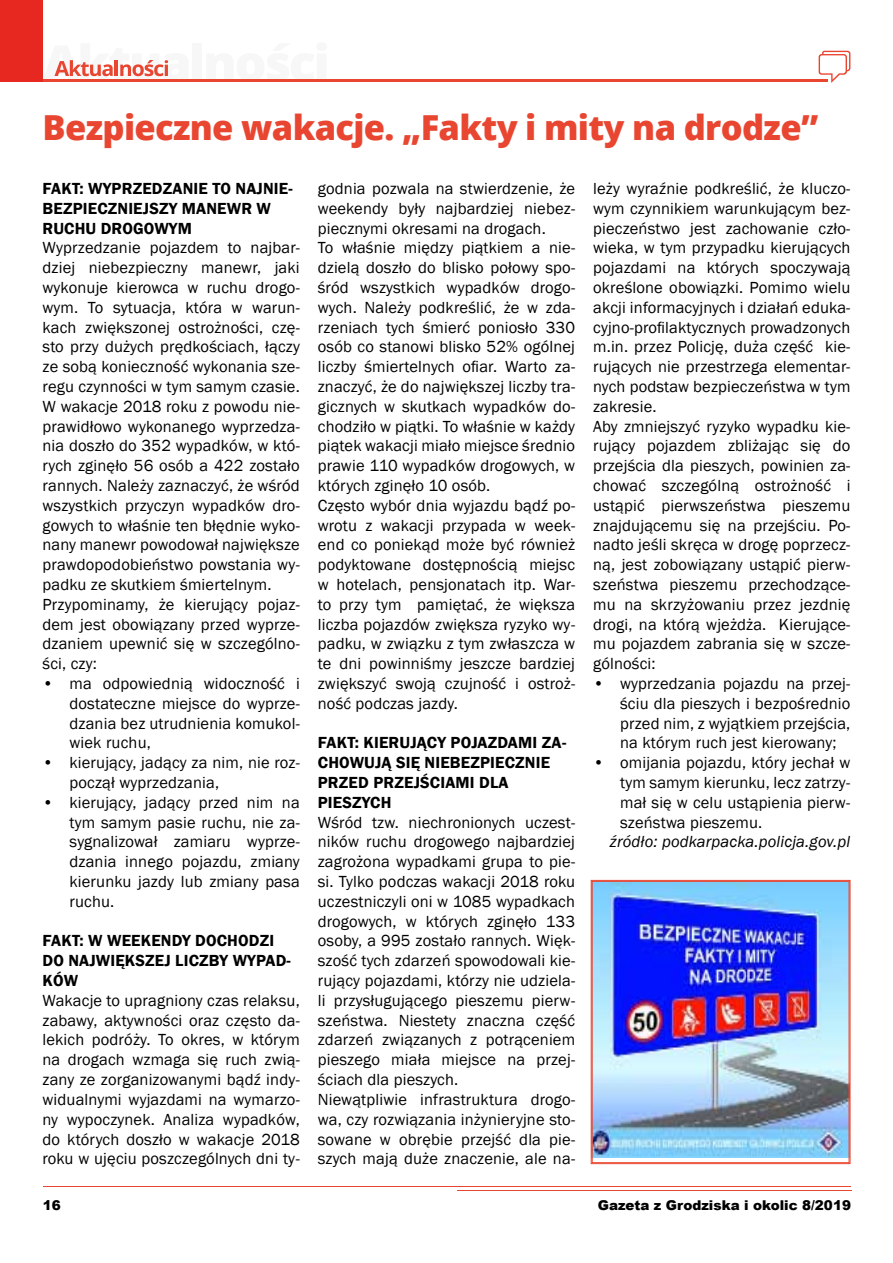
<style>
.page{position:relative;width:893px;height:1263px;background:#fff}
.page>*{position:absolute;margin:0;border:0;box-sizing:border-box;transform-origin:0 0}
.t1{font:800 34.5px "Open Sans";letter-spacing:-.02em;color:#e94631}
.t2{font:16.5px/19.8px "Franklin Gothic";letter-spacing:.01em;color:#000}
.t3{font:600 16.5px/19.8px "Franklin Gothic";letter-spacing:.01em;color:#000}
.t4{font:italic 16.5px "Franklin Gothic";letter-spacing:.01em;color:#000}
.t5{font:900 13.5px "Arial";color:#000}
</style>
<div class="page">
<hr style="left:43px;top:1186px;width:808px;height:1px;background:#e94631">
<hr style="left:457px;top:1190px;width:394px;height:1px;background:#e94631">
<div style="left:192px;top:43px;width:10px;height:38px;background:#f7f7f8"></div>
<svg style="left:54px;top:60px;width:115px;height:17px"></svg>
<hr style="left:43px;top:79px;width:785px;height:3px;background:#e94631">
<svg style="left:819px;top:51px;width:31px;height:32px"></svg>
<div style="left:0;top:0;width:43px;height:82px;background:#e72820"></div>
<img style="left:591px;top:880px;width:259px;height:284px">
<div style="left:592px;top:881px;width:257px;height:282px;border:1px solid #e94631"></div>
<h1 class="t1" style="left:43px;top:101px;width:777px">Bezpieczne wakacje. „Fakty i mity na drodze”</h1>
<p class="t3" style="left:43px;top:179px;width:252px">FAKT: WYPRZEDZANIE TO NAJNIE-<br>BEZPIECZNIEJSZY MANEWR W<br>RUCHU DROGOWYM</p>
<p class="t2" style="left:43px;top:238px;width:259px">Wyprzedzanie pojazdem to najbar&shy;dziej niebezpieczny manewr, jaki wykonuje kierowca w ruchu drogo&shy;wym. To sytuacja, która w warun&shy;kach zwiększonej ostrożności, czę&shy;sto przy dużych prędkościach, łączy ze sobą konieczność wykonania sze&shy;regu czynności w tym samym czasie.<br>W wakacje 2018 roku z powodu nie&shy;prawidłowo wykonanego wyprzedza&shy;nia doszło do 352 wypadków, w któ&shy;rych zginęło 56 osób a 422 zostało rannych. Należy zaznaczyć, że wśród wszystkich przyczyn wypadków dro&shy;gowych to właśnie ten błędnie wyko&shy;nany manewr powodował największe prawdopodobieństwo powstania wy&shy;padku ze skutkiem śmiertelnym.<br>Przypominamy, że kierujący pojaz&shy;dem jest obowiązany przed wyprze&shy;dzaniem upewnić się w szczególno&shy;ści, czy:</p>
<p class="t2" style="left:70px;top:674px;width:232px;text-align:justify;text-indent:-27px">• ma odpowiednią widoczność i dostateczne miejsce do wyprze&shy;dzania bez utrudnienia komukol&shy;wiek ruchu,</p>
<p class="t2" style="left:70px;top:753px;width:232px;text-indent:-27px">• kierujący, jadący za nim, nie roz&shy;począł wyprzedzania,</p>
<p class="t2" style="left:70px;top:793px;width:232px;text-align:justify;text-indent:-27px">• kierujący, jadący przed nim na tym samym pasie ruchu, nie za&shy;sygnalizował zamiaru wyprze&shy;dzania innego pojazdu, zmiany kierunku jazdy lub zmiany pasa ruchu.</p>
<p class="t3" style="left:43px;top:931px;width:250px">FAKT: W WEEKENDY DOCHODZI<br>DO NAJWIĘKSZEJ LICZBY WYPAD-<br>KÓW</p>
<p class="t2" style="left:43px;top:991px;width:259px;text-align:justify">Wakacje to upragniony czas relaksu, zabawy, aktywności oraz często da&shy;lekich podróży. To okres, w którym na drogach wzmaga się ruch zwią&shy;zany ze zorganizowanymi bądź indy&shy;widualnymi wyjazdami na wymarzo&shy;ny wypoczynek. Analiza wypadków, do których doszło w wakacje 2018 roku w ujęciu poszczególnych dni ty-</p>
<p class="t2" style="left:318px;top:179px;width:259px">godnia pozwala na stwierdzenie, że weekendy były najbardziej niebez&shy;piecznymi okresami na drogach.<br>To właśnie między piątkiem a nie&shy;dzielą doszło do blisko połowy spo&shy;śród wszystkich wypadków drogo&shy;wych. Należy podkreślić, że w zda&shy;rzeniach tych śmierć poniosło 330 osób co stanowi blisko 52% ogólnej liczby śmiertelnych ofiar. Warto za&shy;znaczyć, że do największej liczby tra&shy;gicznych w skutkach wypadków do&shy;chodziło w piątki. To właśnie w każdy piątek wakacji miało miejsce średnio prawie 110 wypadków drogowych, w których zginęło 10 osób.<br>Często wybór dnia wyjazdu bądź po&shy;wrotu z wakacji przypada w week&shy;end co poniekąd może być również podyktowane dostępnością miejsc w hotelach, pensjonatach itp. War&shy;to przy tym pamiętać, że większa liczba pojazdów zwiększa ryzyko wy&shy;padku, w związku z tym zwłaszcza w te dni powinniśmy jeszcze bardziej zwiększyć swoją czujność i ostroż&shy;ność podczas jazdy.</p>
<p class="t3" style="left:318px;top:733px;width:250px">FAKT: KIERUJĄCY POJAZDAMI ZA-<br>CHOWUJĄ SIĘ NIEBEZPIECZNIE<br>PRZED PRZEJŚCIAMI DLA<br>PIESZYCH</p>
<p class="t2" style="left:318px;top:813px;width:259px">Wśród tzw. niechronionych uczest&shy;ników ruchu drogowego najbardziej zagrożona wypadkami grupa to pie&shy;si. Tylko podczas wakacji 2018 roku uczestniczyli oni w 1085 wypadkach drogowych, w których zginęło 133 osoby, a 995 zostało rannych. Więk&shy;szość tych zdarzeń spowodowali kie&shy;rujący pojazdami, którzy nie udziela&shy;li przysługującego pieszemu pierw&shy;szeństwa. Niestety znaczna część zdarzeń związanych z potrąceniem pieszego miała miejsce na przej&shy;ściach dla pieszych.<br>Niewątpliwie infrastruktura drogo&shy;wa, czy rozwiązania inżynieryjne sto&shy;sowane w obrębie przejść dla pie&shy;szych mają duże znaczenie, ale na-</p>
<p class="t2" style="left:593px;top:179px;width:259px">leży wyraźnie podkreślić, że kluczo&shy;wym czynnikiem warunkującym bez&shy;pieczeństwo jest zachowanie czło&shy;wieka, w tym przypadku kierujących pojazdami na których spoczywają określone obowiązki. Pomimo wielu akcji informacyjnych i działań eduka&shy;cyjno-profilaktycznych prowadzonych m.in. przez Policję, duża część kie&shy;rujących nie przestrzega elementar&shy;nych podstaw bezpieczeństwa w tym zakresie.<br>Aby zmniejszyć ryzyko wypadku kie&shy;rujący pojazdem zbliżając się do przejścia dla pieszych, powinien za&shy;chować szczególną ostrożność i ustąpić pierwszeństwa pieszemu znajdującemu się na przejściu. Po&shy;nadto jeśli skręca w drogę poprzecz&shy;ną, jest zobowiązany ustąpić pierw&shy;szeństwa pieszemu przechodzące&shy;mu na skrzyżowaniu przez jezdnię drogi, na którą wjeżdża. Kierujące&shy;mu pojazdem zabrania się w szcze&shy;gólności:</p>
<p class="t2" style="left:620px;top:674px;width:232px;text-align:justify;text-indent:-27px">• wyprzedzania pojazdu na przej&shy;ściu dla pieszych i bezpośrednio przed nim, z wyjątkiem przejścia, na którym ruch jest kierowany;</p>
<p class="t2" style="left:620px;top:753px;width:232px;text-align:justify;text-indent:-27px">• omijania pojazdu, który jechał w tym samym kierunku, lecz zatrzy&shy;mał się w celu ustąpienia pierw&shy;szeństwa pieszemu.</p>
<p class="t4" style="left:610px;top:832px;width:242px">źródło: podkarpacka.policja.gov.pl</p>
<p class="t5" style="left:43px;top:1195px;width:20px">16</p>
<p class="t5" style="left:598px;top:1196px;width:255px">Gazeta z Grodziska i okolic 8/2019</p>
</div>
